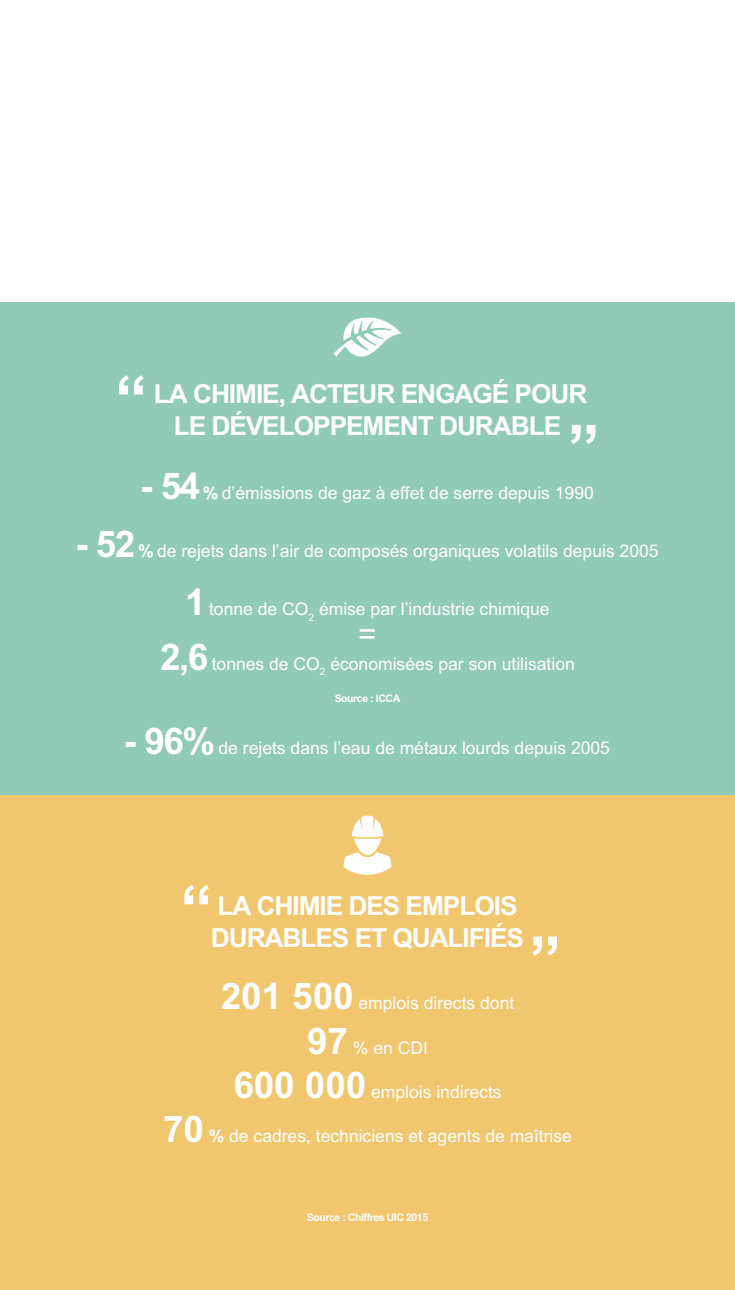
<style>
.page{position:relative;width:735px;height:1290px;background:#fff}
.page>*{position:absolute;margin:0;border:0;box-sizing:border-box;transform-origin:0 0}
.t1{font:31.5px "M Arial";color:#fff}
.t2{font:700 26.25px "M Arial";letter-spacing:-.04em;color:#fff}
.t3{font:17.5px "M Arial";color:#fff}
.t4{font:700 10.5px "M Arial";letter-spacing:-.04em;color:#fff}
.s1{font-weight:700;font-size:36.75px}
.s2{font-weight:700}
</style>
<div class="page">
<div style="left:0;top:303px;width:734px;height:492px;background:#91cab7"></div>
<div style="left:0;top:795px;width:734px;height:495px;background:#f0c76f"></div>
<svg style="left:119px;top:375px;width:24px;height:19px"></svg>
<svg style="left:571px;top:425px;width:24px;height:19px"></svg>
<svg style="left:184px;top:885px;width:25px;height:19px"></svg>
<svg style="left:532px;top:936px;width:24px;height:19px"></svg>
<svg style="left:333px;top:317px;width:68px;height:40px"></svg>
<svg style="left:343px;top:815px;width:48px;height:60px"></svg>
<h2 class="t2" style="left:154px;top:379px;width:88px">LA CHIMIE</h2>
<h2 class="t2" style="left:278px;top:379px;width:31px">, ACTEUR</h2>
<h2 class="t2" style="left:400px;top:379px;width:19px">ENGAG</h2>
<h2 class="t2" style="left:491px;top:379px;width:77px">É POUR</h2>
<h2 class="t2" style="left:174px;top:410px;width:158px">LE DÉVELOPPEMENT</h2>
<h2 class="t2" style="left:439px;top:410px;width:37px">DURA</h2>
<h2 class="t2" style="left:510px;top:410px;width:34px">BLE</h2>
<p class="t3" style="left:141px;top:483px;width:454px"><span class="s1">- 54</span> <span class="s2">%</span> d’émissions de gaz à effet de serre depuis 1990</p>
<p class="t3" style="left:76px;top:541px;width:583px"><span class="s1">- 52</span> <span class="s2">%</span> de rejets dans l’air de composés organiques volatils depuis 2005</p>
<p class="t3" style="left:185px;top:599px;width:366px"><span class="s1">1</span> tonne de CO<sub>2</sub> émise par l’industrie chimique</p>
<h1 class="t1" style="left:358px;top:616px;width:20px">=</h1>
<p class="t3" style="left:160px;top:653px;width:416px"><span class="s1">2,6</span> tonnes de CO<sub>2</sub> économisées par son utilisation</p>
<p class="t4" style="left:334px;top:692px;width:67px">SOURCE : ICCA</p>
<p class="t3" style="left:125px;top:738px;width:486px"><span class="s1">- 96%</span> de rejets dans l’eau de métaux lourds depuis 2005</p>
<h2 class="t2" style="left:217px;top:890px;width:88px">LA CHIMIE</h2>
<h2 class="t2" style="left:348px;top:890px;width:75px">DES EMPL</h2>
<h2 class="t2" style="left:474px;top:890px;width:31px">OIS</h2>
<h2 class="t2" style="left:211px;top:922px;width:37px">DURA</h2>
<h2 class="t2" style="left:282px;top:922px;width:35px">BLES</h2>
<h2 class="t2" style="left:354px;top:922px;width:71px">ET QUALIFI</h2>
<h2 class="t2" style="left:490px;top:922px;width:33px">ÉS</h2>
<p class="t3" style="left:220px;top:993px;width:295px"><span class="s1">201 500</span> emplois directs dont</p>
<p class="t3" style="left:307px;top:1037px;width:122px"><span class="s1">97</span> % en CDI</p>
<p class="t3" style="left:233px;top:1081px;width:269px"><span class="s1">600 000</span> emplois indirects</p>
<p class="t3" style="left:163px;top:1125px;width:410px"><span class="s1">70</span> <span class="s2">%</span> de cadres, techniciens et agents de maîtrise</p>
<p class="t4" style="left:306px;top:1211px;width:123px">SOURCE : CHIFFRES UIC 2015</p>
</div>
